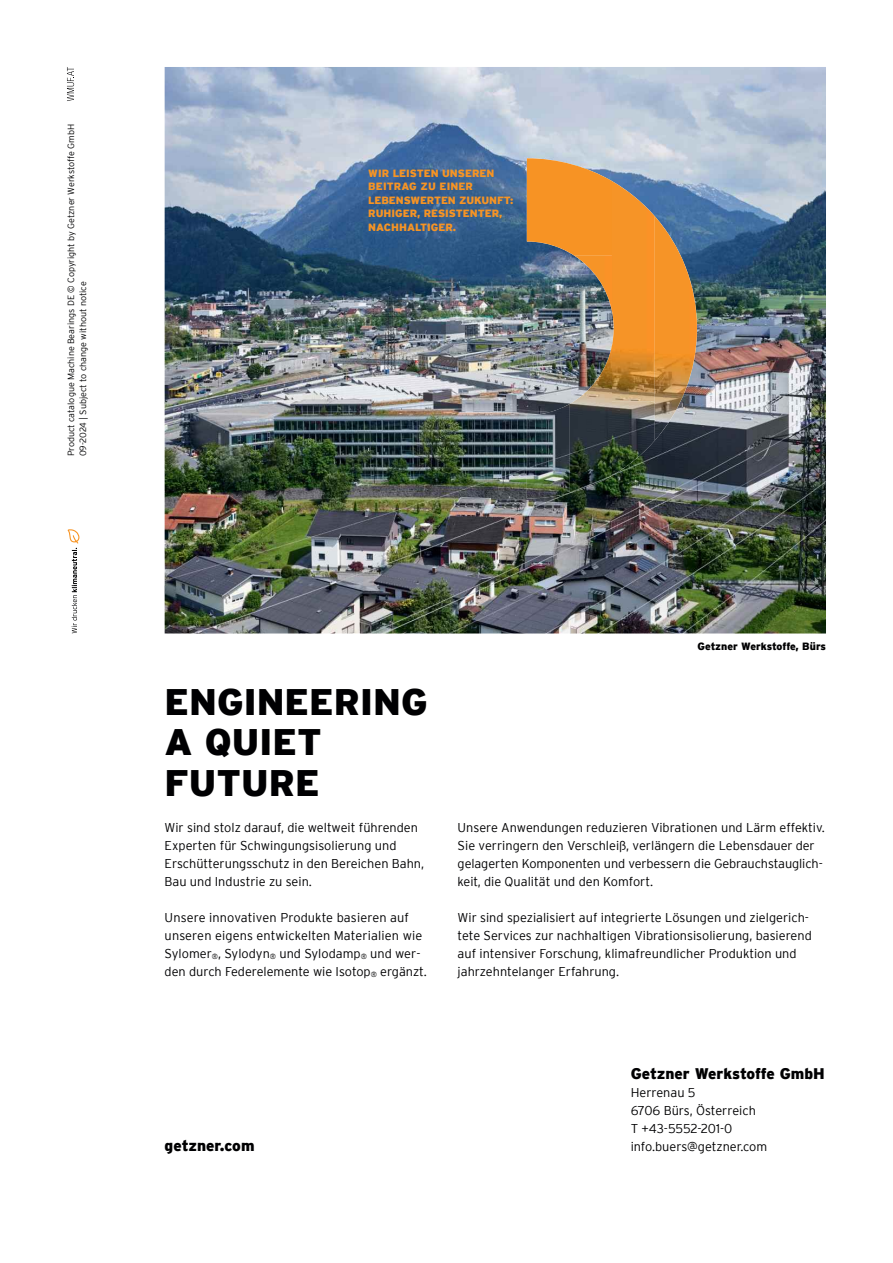
<style>
.page{position:relative;width:893px;height:1263px;background:#fff}
.page>*{position:absolute;margin:0;border:0;box-sizing:border-box;transform-origin:0 0}
.t1{font:900 36.9px/40.5px "Interstate";color:#000002}
.t2{font:900 15.3px "Interstate";color:#000002}
.t3{font:300 12.75px/18px "Interstate";color:#000002}
.t4{font:900 10.5px/13.5px "Interstate";color:#f79424}
.t5{font:900 10.5px "Interstate";letter-spacing:-.01em;color:#000002}
.t6{font:300 9px/12px "Interstate";color:#000002}
</style>
<div class="page">
<img style="left:165px;top:67px;width:661px;height:566px">
<img style="left:527px;top:158px;width:85px;height:98px">
<img style="left:612px;top:181px;width:43px;height:295px">
<img style="left:654px;top:216px;width:43px;height:225px">
<img style="left:569px;top:255px;width:43px;height:238px">
<img style="left:527px;top:404px;width:42px;height:94px">
<svg style="left:67px;top:67px;width:7px;height:34px"></svg>
<svg style="left:67px;top:529px;width:13px;height:104px"></svg>
<p class="t6" style="left:65px;top:456px;width:334px;rotate:-90deg">Product catalogue Machine Bearings DE © Copyright by Getzner Werkstoffe GmbH<br>09-2024 | Subject to change without notice</p>
<p class="t4" style="left:368px;top:166px;width:147px">WIR LEISTEN UNSEREN<br>BEITRAG ZU EINER<br>LEBENSWERTEN ZUKUNFT:<br>RUHIGER, RESISTENTER,<br>NACHHALTIGER.</p>
<p class="t5" style="left:697px;top:641px;width:130px">Getzner Werkstoffe, Bürs</p>
<h1 class="t1" style="left:165px;top:681px;width:264px">ENGINEERING<br>A QUIET<br>FUTURE</h1>
<p class="t3" style="left:165px;top:818px;width:261px">Wir sind stolz darauf, die weltweit führenden Experten für Schwingungsisolierung und Erschütterungsschutz in den Bereichen Bahn, Bau und Industrie zu sein.</p>
<p class="t3" style="left:165px;top:908px;width:264px">Unsere innovativen Produkte basieren auf unseren eigens entwickelten Materialien wie Sylomer<sub>®</sub>, Sylodyn<sub>®</sub> und Sylodamp<sub>®</sub> und wer&shy;den durch Federelemente wie Isotop<sub>®</sub> ergänzt.</p>
<p class="t3" style="left:458px;top:818px;width:369px">Unsere Anwendungen reduzieren Vibrationen und Lärm effektiv.<br>Sie verringern den Verschleiß, verlängern die Lebens dauer der gelagerten Komponenten und verbessern die Gebrauchstauglich&shy;keit, die Qualität und den Komfort.</p>
<p class="t3" style="left:458px;top:908px;width:356px">Wir sind spezialisiert auf integrierte Lösungen und zielgerich&shy;tete Services zur nachhaltigen Vibrationsisolierung, basierend auf intensiver Forschung, klimafreundlicher Produktion und jahrzehntelanger Erfahrung.</p>
<p class="t2" style="left:165px;top:1137px;width:91px">getzner.com</p>
<p class="t2" style="left:631px;top:1065px;width:196px">Getzner Werkstoffe GmbH</p>
<p class="t3" style="left:631px;top:1084px;width:138px">Herrenau 5<br>6706 Bürs, Österreich<br>T +43-5552-201-0 info.buers@getzner.com</p>
</div>
